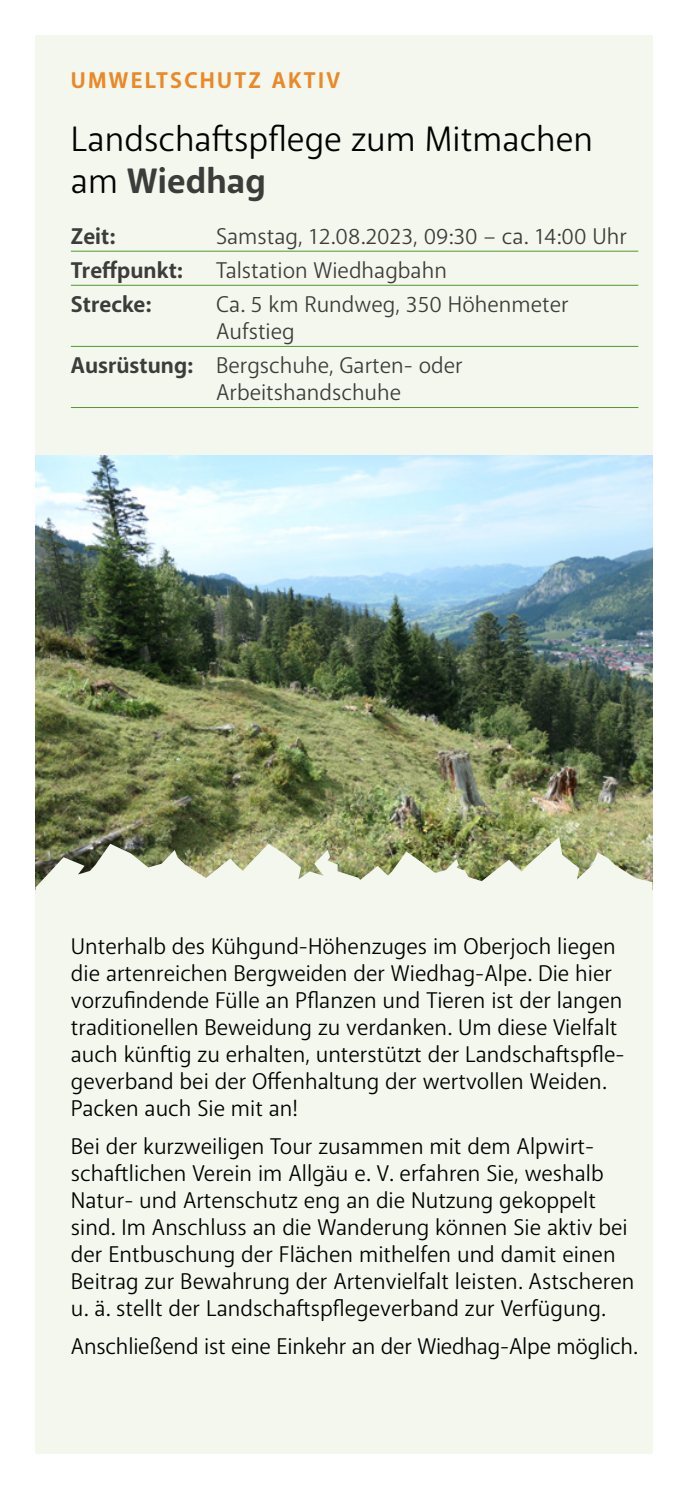
<style>
.page{position:relative;width:688px;height:1489px;background:#fff}
.page>*{position:absolute;margin:0;border:0;box-sizing:border-box;transform-origin:0 0}
.t1{font:35px/42px "Anago";color:#000}
.t2{font:22.5px/27px "Anago";color:#000}
.Facts{font:22.5px/27px "Anago";color:#3c3c3b}
.Facts-2{font:700 22.5px "Anago";color:#3c3c3b}
.Info{font:700 22.5px "Anago";letter-spacing:.1em;color:#ea8928}
.s1{font-weight:700;color:#3c3c3b}
.s2{font-weight:700}
</style>
<div class="page">
<div style="left:35px;top:35px;width:617px;height:1418px;background:#f4f7ed"></div>
<img style="left:35px;top:455px;width:617px;height:381px">
<img style="left:35px;top:836px;width:617px;height:54px">
<hr style="left:71px;top:251px;width:567px;height:1px;background:#52982f">
<hr style="left:71px;top:285px;width:567px;height:1px;background:#52982f">
<hr style="left:71px;top:346px;width:567px;height:1px;background:#52982f">
<hr style="left:71px;top:407px;width:567px;height:1px;background:#52982f">
<p class="Info" style="left:71px;top:66px;width:270px">UMWELTSCHUTZ AKTIV</p>
<h2 class="t1" style="left:71px;top:118px;width:523px">Landschaftspflege zum Mitmachen am <span class="s1">Wiedhag</span></h2>
<p class="Facts-2" style="left:71px;top:222px;width:46px">Zeit:</p>
<p class="Facts" style="left:216px;top:223px;width:412px">Samstag, 12.08.2023, 09:30 – ca. 14:00 Uhr</p>
<p class="Facts-2" style="left:71px;top:256px;width:113px">Treffpunkt:</p>
<p class="Facts" style="left:216px;top:257px;width:232px">Talstation Wiedhagbahn</p>
<p class="Facts-2" style="left:71px;top:290px;width:82px">Strecke:</p>
<p class="Facts" style="left:216px;top:291px;width:354px">Ca. 5 km Rundweg, 350 Höhenmeter<br>Aufstieg</p>
<p class="Facts" style="left:216px;top:352px;width:248px;text-indent:-145px"><span class="s2">Ausrüstung:</span> Bergschuhe, Garten- oder<br>Arbeitshandschuhe</p>
<p class="t2" style="left:71px;top:932px;width:555px">Unterhalb des Kühgund-Höhenzuges im Oberjoch liegen die artenreichen Bergweiden der Wiedhag-Alpe. Die hier vorzufindende Fülle an Pflanzen und Tieren ist der langen traditionellen Beweidung zu verdanken. Um diese Vielfalt auch künftig zu erhalten, unterstützt der Landschaftspfle&shy;geverband bei der Offenhaltung der wertvollen Weiden.<br>Packen auch Sie mit an!</p>
<p class="t2" style="left:71px;top:1132px;width:565px">Bei der kurzweiligen Tour zusammen mit dem Alpwirt&shy;schaftlichen Verein im Allgäu e. V. erfahren Sie, weshalb Natur- und Artenschutz eng an die Nutzung gekoppelt sind. Im Anschluss an die Wanderung können Sie aktiv bei der Entbuschung der Flächen mithelfen und damit einen Beitrag zur Bewahrung der Artenvielfalt leisten. Astscheren u. ä. stellt der Landschaftspflegeverband zur Verfügung.</p>
<p class="t2" style="left:71px;top:1332px;width:568px">Anschließend ist eine Einkehr an der Wiedhag-Alpe möglich.</p>
</div>
